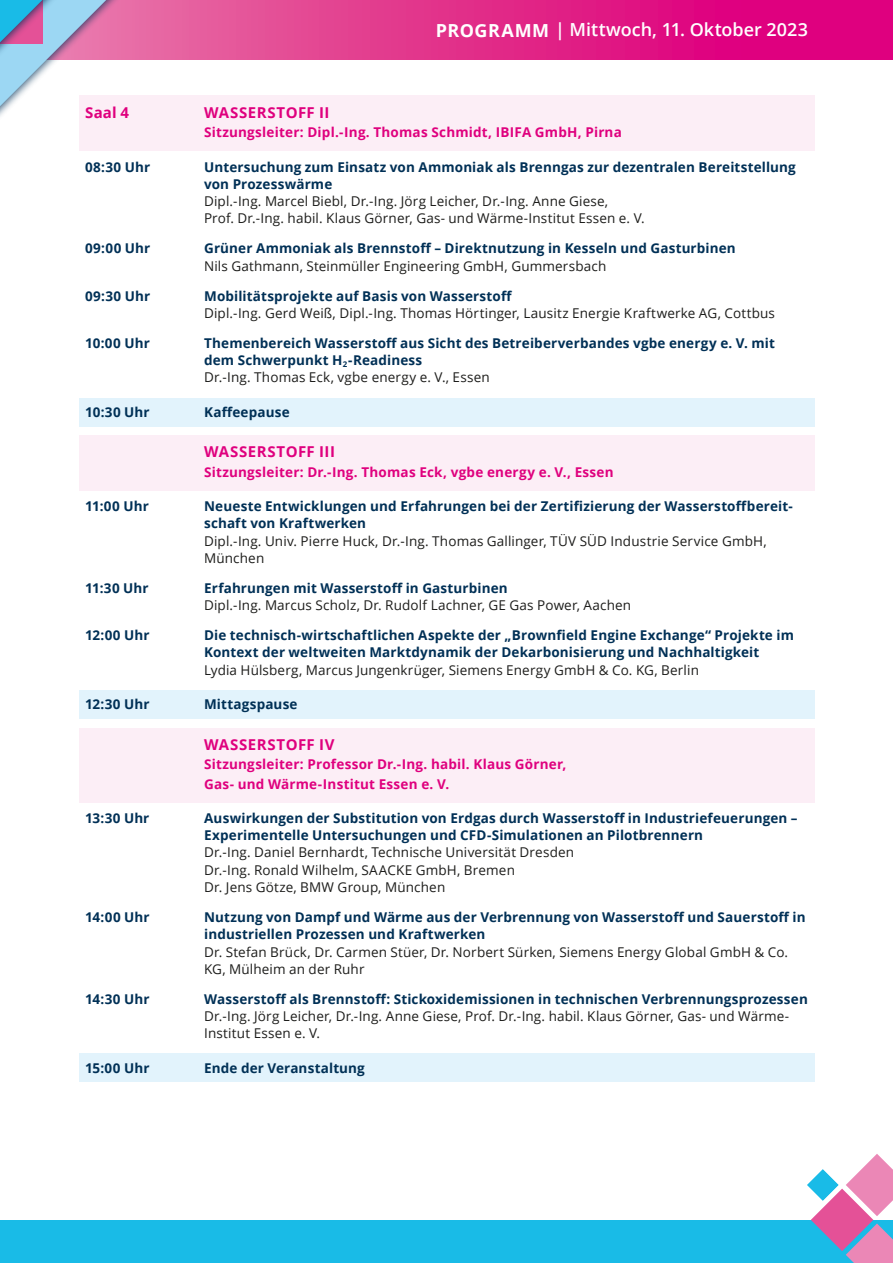
<style>
.page{position:relative;width:893px;height:1263px;background:#fff}
.page>*{position:absolute;margin:0;border:0;box-sizing:border-box;transform-origin:0 0}
.t1{font:600 18px "Open Sans";color:#fff}
.t2{font:700 15px "Open Sans";letter-spacing:.035em;color:#df007e}
.t3{font:700 13.5px/17.2px "Open Sans";letter-spacing:.01em;color:#003056}
.t4{font:13.5px/17.2px "Open Sans";letter-spacing:.01em;color:#1d1d1b}
.t5{font:700 13.5px/19.5px "Open Sans";letter-spacing:.015em;color:#df007e}
.s1{font-weight:700}
.s2{font-weight:400;color:#1d1d1b}
</style>
<div class="page">
<div style="left:0;top:1220px;width:893px;height:43px;background:#19bbe7"></div>
<svg style="left:136px;top:0;width:757px;height:60px;background:#e1298a"></svg>
<div style="left:0;top:0;width:136px;height:205px;background:#003056;opacity:.75"></div>
<svg style="left:0;top:0;width:126px;height:197px"></svg>
<div style="left:79px;top:96px;width:735px;height:55px;background:#fceef6"></div>
<div style="left:79px;top:398px;width:735px;height:28px;background:#e2f3fc"></div>
<div style="left:79px;top:435px;width:735px;height:56px;background:#fceef6"></div>
<div style="left:79px;top:690px;width:735px;height:28px;background:#e2f3fc"></div>
<div style="left:79px;top:728px;width:735px;height:74px;background:#fceef6"></div>
<div style="left:79px;top:1054px;width:735px;height:28px;background:#e2f3fc"></div>
<svg style="left:807px;top:1154px;width:86px;height:109px"></svg>
<h1 class="t1" style="left:436px;top:18px;width:374px"><span class="s1">PROGRAMM</span> | Mittwoch, 11. Oktober 2023</h1>
<p class="t2" style="left:85px;top:102px;width:46px">Saal 4</p>
<p class="t2" style="left:204px;top:102px;width:127px">WASSERSTOFF II</p>
<p class="t5" style="left:204px;top:122px;width:419px">Sitzungsleiter: Dipl.-Ing. Thomas Schmidt, IBIFA GmbH, Pirna</p>
<p class="t3" style="left:85px;top:158px;width:67px">08:30 Uhr</p>
<p class="t3" style="left:204px;top:158px;width:593px">Untersuchung zum Einsatz von Ammoniak als Brenngas zur dezentralen Bereitstellung von Prozesswärme</p>
<p class="t4" style="left:204px;top:192px;width:442px">Dipl.-Ing. Marcel Biebl, Dr.-Ing. Jörg Leicher, Dr.-Ing. Anne Giese,<br>Prof. Dr.-Ing. habil. Klaus Görner, Gas- und Wärme-Institut Essen e. V.</p>
<p class="t3" style="left:85px;top:239px;width:67px">09:00 Uhr</p>
<p class="t3" style="left:204px;top:239px;width:533px">Grüner Ammoniak als Brennstoff – Direktnutzung in Kesseln und Gasturbinen</p>
<p class="t4" style="left:204px;top:257px;width:404px">Nils Gathmann, Steinmüller Engineering GmbH, Gummersbach</p>
<p class="t3" style="left:85px;top:287px;width:67px">09:30 Uhr</p>
<p class="t3" style="left:204px;top:287px;width:310px">Mobilitätsprojekte auf Basis von Wasserstoff</p>
<p class="t4" style="left:204px;top:304px;width:572px">Dipl.-Ing. Gerd Weiß, Dipl.-Ing. Thomas Hörtinger, Lausitz Energie Kraftwerke AG, Cottbus</p>
<p class="t3" style="left:85px;top:334px;width:66px">10:00 Uhr</p>
<p class="t3" style="left:204px;top:334px;width:572px">Themenbereich Wasserstoff aus Sicht des Betreiberverbandes vgbe energy e. V. mit dem Schwerpunkt H<sub>2</sub>-Readiness<br><span class="s2">Dr.-Ing. Thomas Eck, vgbe energy e. V., Essen</span></p>
<p class="t3" style="left:85px;top:403px;width:66px">10:30 Uhr</p>
<p class="t3" style="left:204px;top:403px;width:87px">Kaffeepause</p>
<p class="t2" style="left:204px;top:441px;width:132px">WASSERSTOFF III</p>
<p class="t5" style="left:204px;top:462px;width:411px">Sitzungsleiter: Dr.-Ing. Thomas Eck, vgbe energy e. V., Essen</p>
<p class="t3" style="left:85px;top:497px;width:65px">11:00 Uhr</p>
<p class="t3" style="left:204px;top:497px;width:590px">Neueste Entwicklungen und Erfahrungen bei der Zertifizierung der Wasserstoffbereit&shy;schaft von Kraftwerken</p>
<p class="t4" style="left:204px;top:532px;width:564px">Dipl.-Ing. Univ. Pierre Huck, Dr.-Ing. Thomas Gallinger, TÜV SÜD Industrie Service GmbH,<br>München</p>
<p class="t3" style="left:85px;top:579px;width:65px">11:30 Uhr</p>
<p class="t3" style="left:204px;top:579px;width:305px">Erfahrungen mit Wasserstoff in Gasturbinen</p>
<p class="t4" style="left:204px;top:596px;width:429px">Dipl.-Ing. Marcus Scholz, Dr. Rudolf Lachner, GE Gas Power, Aachen</p>
<p class="t3" style="left:85px;top:626px;width:66px">12:00 Uhr</p>
<p class="t3" style="left:204px;top:626px;width:591px">Die technisch-wirtschaftlichen Aspekte der „Brownfield Engine Exchange“ Projekte im<br>Kontext der weltweiten Marktdynamik der Dekarbonisierung und Nachhaltigkeit</p>
<p class="t4" style="left:204px;top:661px;width:496px">Lydia Hülsberg, Marcus Jungenkrüger, Siemens Energy GmbH &amp; Co. KG, Berlin</p>
<p class="t3" style="left:85px;top:695px;width:66px">12:30 Uhr</p>
<p class="t3" style="left:204px;top:695px;width:95px">Mittagspause</p>
<p class="t2" style="left:204px;top:734px;width:132px">WASSERSTOFF IV</p>
<p class="t5" style="left:204px;top:754px;width:364px">Sitzungsleiter: Professor Dr.-Ing. habil. Klaus Görner,<br>Gas- und Wärme-Institut Essen e. V.</p>
<p class="t3" style="left:85px;top:809px;width:66px">13:30 Uhr</p>
<p class="t3" style="left:204px;top:809px;width:595px">Auswirkungen der Substitution von Erdgas durch Wasserstoff in Industriefeuerungen –<br>Experimentelle Untersuchungen und CFD-Simulationen an Pilotbrennern</p>
<p class="t4" style="left:204px;top:843px;width:371px">Dr.-Ing. Daniel Bernhardt, Technische Universität Dresden<br>Dr.-Ing. Ronald Wilhelm, SAACKE GmbH, Bremen<br>Dr. Jens Götze, BMW Group, München</p>
<p class="t3" style="left:85px;top:908px;width:66px">14:00 Uhr</p>
<p class="t3" style="left:204px;top:908px;width:603px">Nutzung von Dampf und Wärme aus der Verbrennung von Wasserstoff und Sauerstoff in industriellen Prozessen und Kraftwerken</p>
<p class="t4" style="left:204px;top:943px;width:586px">Dr. Stefan Brück, Dr. Carmen Stüer, Dr. Norbert Sürken, Siemens Energy Global GmbH &amp; Co.<br>KG, Mülheim an der Ruhr</p>
<p class="t3" style="left:85px;top:990px;width:66px">14:30 Uhr</p>
<p class="t3" style="left:204px;top:990px;width:605px">Wasserstoff als Brennstoff: Stickoxidemissionen in technischen Verbrennungsprozessen</p>
<p class="t4" style="left:204px;top:1007px;width:587px">Dr.-Ing. Jörg Leicher, Dr.-Ing. Anne Giese, Prof. Dr.-Ing. habil. Klaus Görner, Gas- und Wärme-<br>Institut Essen e. V.</p>
<p class="t3" style="left:85px;top:1059px;width:66px">15:00 Uhr</p>
<p class="t3" style="left:204px;top:1059px;width:162px">Ende der Veranstaltung</p>
</div>
